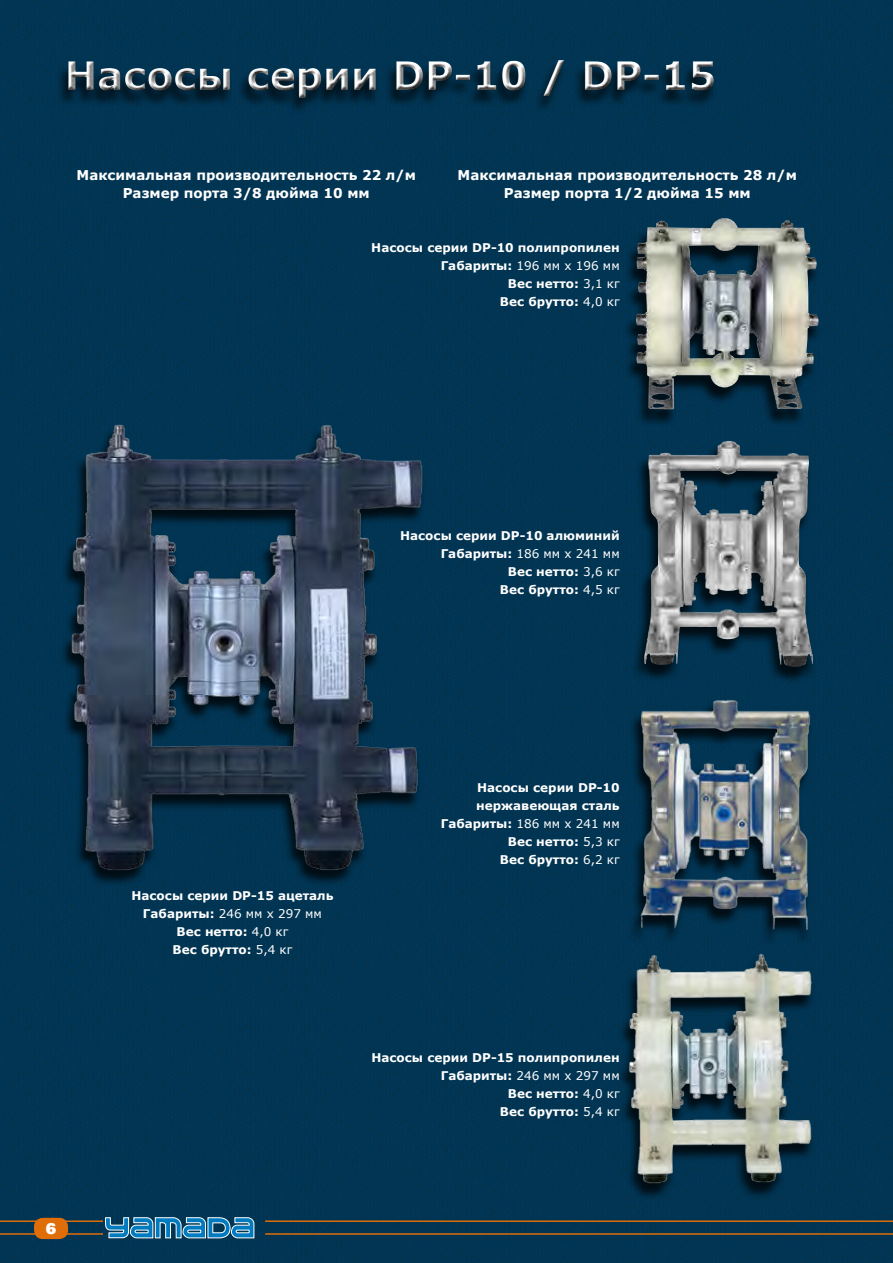
<style>
.page{position:relative;width:893px;height:1263px;background:#fff}
.page>*{position:absolute;margin:0;border:0;box-sizing:border-box;transform-origin:0 0}
.t1{font:700 39px "Verdana";color:#fff}
.t2{font:15px "Univers LT Std X Black";color:#fff}
.t3{font:700 13.5px/18px "Verdana";color:#fff;text-align:center}
.t4{font:700 12px/18px "Verdana";color:#fff;text-align:right}
.s1{font-weight:400}
</style>
<div class="page">
<img style="left:0;top:0;width:893px;height:1263px">
<hr style="left:0;top:1220px;width:103px;height:2px;background:#df6e08">
<hr style="left:0;top:1233px;width:103px;height:2px;background:#df6e08">
<div style="left:34px;top:1218px;width:34px;height:21px;background:#df6e08;border-radius:9px"></div>
<hr style="left:265px;top:1220px;width:628px;height:2px;background:#df6e08">
<hr style="left:265px;top:1233px;width:628px;height:2px;background:#df6e08">
<svg style="left:104px;top:1217px;width:151px;height:22px;background:#3d84ad"></svg>
<div style="left:632px;top:442px;width:184px;height:242px;background:#000;opacity:.75"></div>
<img style="left:644px;top:441px;width:169px;height:228px">
<div style="left:624px;top:219px;width:198px;height:208px;background:#000;opacity:.75"></div>
<img style="left:635px;top:217px;width:184px;height:192px">
<div style="left:618px;top:956px;width:197px;height:244px;background:#000;opacity:.75"></div>
<img style="left:619px;top:948px;width:200px;height:242px">
<div style="left:629px;top:701px;width:184px;height:245px;background:#000;opacity:.75"></div>
<img style="left:630px;top:690px;width:189px;height:239px">
<div style="left:59px;top:427px;width:366px;height:459px;background:#000;opacity:.75"></div>
<img style="left:65px;top:419px;width:362px;height:458px">
<div style="left:56px;top:62px;width:662px;height:53px;background:#013552"></div>
<div style="left:60px;top:53px;width:662px;height:47px;background:#013553"></div>
<svg style="left:60px;top:56px;width:662px;height:49px"></svg>
<h1 class="t1" style="left:65px;top:48px;width:653px">Насосы серии DP-10 / DP-15</h1>
<p class="t3" style="left:77px;top:166px;width:341px">Максимальная производительность 22 л/м<br>Размер порта 3/8 дюйма 10 мм</p>
<p class="t3" style="left:458px;top:166px;width:341px">Максимальная производительность 28 л/м<br>Размер порта 1/2 дюйма 15 мм</p>
<p class="t4" style="left:371px;top:238px;width:250px">Насосы серии DP-10 полипропилен<br>Габариты: <span class="s1">196 мм x 196 мм<br></span>Вес нетто: <span class="s1">3,1 кг<br></span>Вес брутто: <span class="s1">4,0 кг</span></p>
<p class="t2" style="left:46px;top:1218px;width:12px">6</p>
<p class="t4" style="left:400px;top:526px;width:221px">Насосы серии DP-10 алюминий<br>Габариты: <span class="s1">186 мм x 241 мм<br></span>Вес нетто: <span class="s1">3,6 кг<br></span>Вес брутто: <span class="s1">4,5 кг</span></p>
<p class="t4" style="left:131px;top:886px;width:204px;text-align:center">Насосы серии DP-15 ацеталь<br>Габариты: <span class="s1">246 мм x 297 мм<br></span>Вес нетто: <span class="s1">4,0 кг<br></span>Вес брутто: <span class="s1">5,4 кг</span></p>
<p class="t4" style="left:441px;top:778px;width:180px">Насосы серии DP-10 нержавеющая сталь<br>Габариты: <span class="s1">186 мм x 241 мм<br></span>Вес нетто: <span class="s1">5,3 кг<br></span>Вес брутто: <span class="s1">6,2 кг</span></p>
<p class="t4" style="left:371px;top:1048px;width:250px">Насосы серии DP-15 полипропилен<br>Габариты: <span class="s1">246 мм x 297 мм<br></span>Вес нетто: <span class="s1">4,0 кг<br></span>Вес брутто: <span class="s1">5,4 кг</span></p>
</div>
